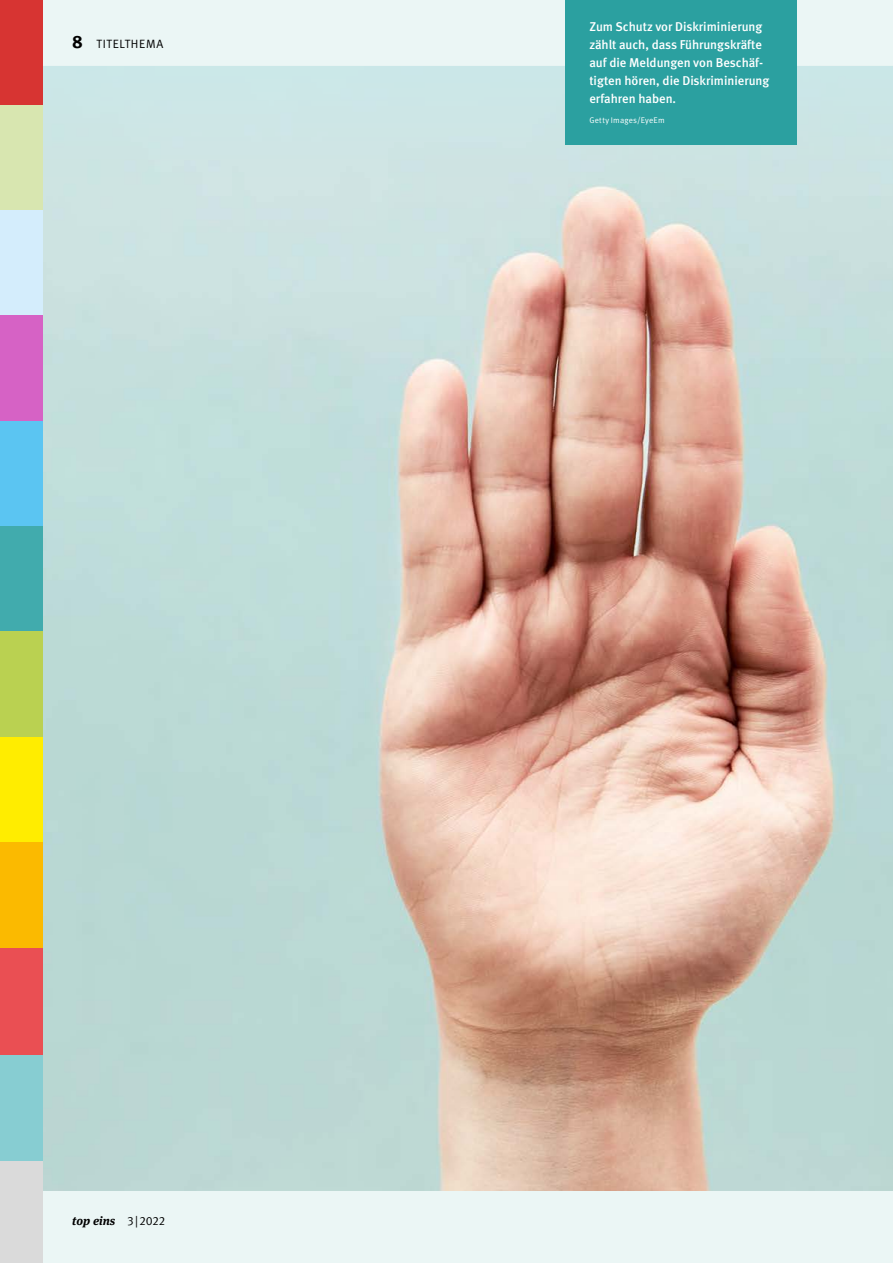
<style>
.page{position:relative;width:893px;height:1263px;background:#ebf6f5}
.page>*{position:absolute;margin:0;border:0;box-sizing:border-box;transform-origin:0 0}
.t1{font:700 18px "DGUV Meta";color:#000}
.t2{font:500 12.75px/18px "DGUV Meta";color:#fff}
.t3{font:italic 700 12px "DGUV Meta Serif";color:#000}
.t4{font:12px "DGUV Meta";letter-spacing:.06em;color:#000}
.t5{font:8.25px "DGUV Meta";letter-spacing:.025em;color:#fff}
.s1{font-family:"DGUV Meta";font-weight:400;font-style:normal}
</style>
<div class="page">
<img style="left:42px;top:66px;width:851px;height:1124px">
<div style="left:566px;top:0;width:231px;height:144px;background:#2ba0a0"></div>
<div style="left:0;top:0;width:42px;height:105px;background:#d73432"></div>
<div style="left:0;top:105px;width:42px;height:106px;background:#d8e6b0"></div>
<div style="left:0;top:210px;width:42px;height:105px;background:#d4edfc"></div>
<div style="left:0;top:316px;width:42px;height:105px;background:#d662c5"></div>
<div style="left:0;top:421px;width:42px;height:105px;background:#5bc5f2"></div>
<div style="left:0;top:526px;width:42px;height:106px;background:#41abad"></div>
<div style="left:0;top:632px;width:42px;height:105px;background:#bad151"></div>
<div style="left:0;top:737px;width:42px;height:105px;background:#ffed00"></div>
<div style="left:0;top:842px;width:42px;height:106px;background:#fbba00"></div>
<div style="left:0;top:948px;width:42px;height:107px;background:#ea4f53"></div>
<div style="left:0;top:1055px;width:42px;height:107px;background:#87cdd2"></div>
<div style="left:0;top:1162px;width:42px;height:101px;background:#dadada"></div>
<p class="t1" style="left:72px;top:31px;width:12px">8</p>
<h2 class="t4" style="left:97px;top:37px;width:68px">TITELTHEMA</h2>
<p class="t2" style="left:589px;top:18px;width:182px">Zum Schutz vor Diskriminierung zählt auch, dass Führungskräfte auf die Meldungen von Beschäf&shy;tigten hören, die Diskriminierung erfahren haben.</p>
<p class="t5" style="left:589px;top:115px;width:77px">Getty Images/EyeEm</p>
<p class="t3" style="left:72px;top:1213px;width:94px">top eins <span class="s1">3|2022</span></p>
</div>
